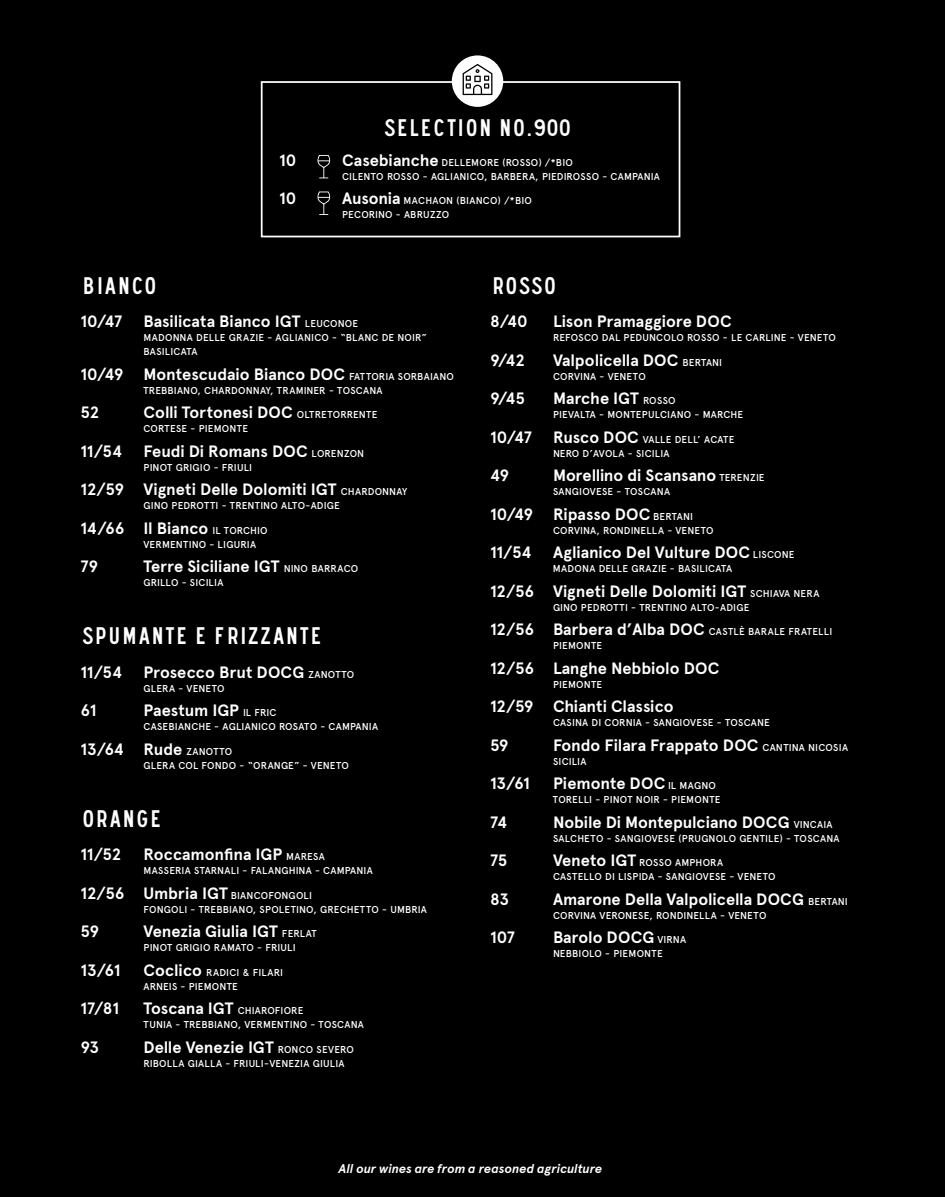
<style>
.page{position:relative;width:945px;height:1197px;background:#000}
.page>*{position:absolute;margin:0;border:0;box-sizing:border-box;transform-origin:0 0}
.t1{font:25.2px "Signal No 3 D";letter-spacing:-.1em;color:#fff}
.t2{font:700 16.45px "Apercu Pro";letter-spacing:-.005em;color:#fff}
.t3{font:italic 700 12.6px "Apercu Pro";letter-spacing:-.005em;color:#fff}
.t4{font:500 9.97px/14px "Apercu Pro";letter-spacing:.02em;color:#fff}
.s1{font-weight:700;font-size:16.45px}
.s2{font-weight:500;font-size:9.97px}
</style>
<div class="page">
<div style="left:261px;top:81px;width:419px;height:156px;border:2px solid #fff"></div>
<div style="left:452px;top:55px;width:51px;height:52px;background:#fff;border-radius:50%"></div>
<svg style="left:463px;top:64px;width:29px;height:31px"></svg>
<svg style="left:317px;top:155px;width:13px;height:23px"></svg>
<svg style="left:317px;top:192px;width:13px;height:23px"></svg>
<h1 class="t1" style="left:382px;top:113px;width:192px">SELECTION NO.900</h1>
<h2 class="t2" style="left:279px;top:148px;width:19px">10</h2>
<p class="t4" style="left:342px;top:155px;width:319px"><span class="s1">Casebianche</span> DELLEMORE (ROSSO) /*BIO<br>CILENTO ROSSO - AGLIANICO, BARBERA, PIEDIROSSO - CAMPANIA</p>
<h2 class="t2" style="left:279px;top:186px;width:19px">10</h2>
<p class="t4" style="left:342px;top:193px;width:191px"><span class="s1">Ausonia</span> MACHAON (BIANCO) /*BIO<br>PECORINO - ABRUZZO</p>
<h1 class="t1" style="left:80px;top:271px;width:80px">BIANCO</h1>
<h2 class="t2" style="left:80px;top:309px;width:43px">10/47</h2>
<h2 class="t2" style="left:144px;top:309px;width:216px">Basilicata Bianco IGT <span class="s2">LEUCONOE</span></h2>
<p class="t4" style="left:144px;top:330px;width:285px">MADONNA DELLE GRAZIE - AGLIANICO - “BLANC DE NOIR”<br>BASILICATA</p>
<h2 class="t2" style="left:80px;top:362px;width:375px">10/49 Montescudaio Bianco DOC <span class="s2">FATTORIA SORBAIANO</span></h2>
<p class="t4" style="left:144px;top:383px;width:241px">TREBBIANO, CHARDONNAY, TRAMINER - TOSCANA</p>
<h2 class="t2" style="left:80px;top:400px;width:20px">52</h2>
<h2 class="t2" style="left:144px;top:400px;width:235px">Colli Tortonesi DOC <span class="s2">OLTRETORRENTE</span></h2>
<p class="t4" style="left:144px;top:421px;width:106px">CORTESE - PIEMONTE</p>
<h2 class="t2" style="left:80px;top:439px;width:43px">11/54</h2>
<h2 class="t2" style="left:144px;top:439px;width:222px">Feudi Di Romans DOC <span class="s2">LORENZON</span></h2>
<p class="t4" style="left:144px;top:460px;width:110px">PINOT GRIGIO - FRIULI</p>
<h2 class="t2" style="left:80px;top:477px;width:328px">12/59 Vigneti Delle Dolomiti IGT <span class="s2">CHARDONNAY</span></h2>
<p class="t4" style="left:144px;top:498px;width:198px">GINO PEDROTTI - TRENTINO ALTO-ADIGE</p>
<h2 class="t2" style="left:80px;top:516px;width:189px">14/66 Il Bianco <span class="s2">IL TORCHIO</span></h2>
<p class="t4" style="left:144px;top:537px;width:114px">VERMENTINO - LIGURIA</p>
<h2 class="t2" style="left:80px;top:554px;width:19px">79</h2>
<h2 class="t2" style="left:144px;top:554px;width:216px">Terre Siciliane IGT <span class="s2">NINO BARRACO</span></h2>
<p class="t4" style="left:144px;top:575px;width:81px">GRILLO - SICILIA</p>
<h1 class="t1" style="left:80px;top:622px;width:245px">SPUMANTE E FRIZZANTE</h1>
<h2 class="t2" style="left:80px;top:660px;width:43px">11/54</h2>
<h2 class="t2" style="left:144px;top:660px;width:212px">Prosecco Brut DOCG <span class="s2">ZANOTTO</span></h2>
<p class="t4" style="left:144px;top:681px;width:83px">GLERA - VENETO</p>
<h2 class="t2" style="left:80px;top:698px;width:17px">61</h2>
<h2 class="t2" style="left:144px;top:698px;width:135px">Paestum IGP <span class="s2">IL FRIC</span></h2>
<p class="t4" style="left:144px;top:719px;width:236px">CASEBIANCHE - AGLIANICO ROSATO - CAMPANIA</p>
<h2 class="t2" style="left:80px;top:737px;width:153px">13/64 Rude <span class="s2">ZANOTTO</span></h2>
<p class="t4" style="left:144px;top:758px;width:207px">GLERA COL FONDO - “ORANGE” - VENETO</p>
<h1 class="t1" style="left:80px;top:804px;width:85px">ORANGE</h1>
<h2 class="t2" style="left:80px;top:842px;width:42px">11/52</h2>
<h2 class="t2" style="left:144px;top:842px;width:183px">Roccamonfina IGP <span class="s2">MARESA</span></h2>
<p class="t4" style="left:143px;top:863px;width:231px">MASSERIA STARNALI - FALANGHINA - CAMPANIA</p>
<h2 class="t2" style="left:80px;top:881px;width:233px">12/56 Umbria IGT <span class="s2">BIANCOFONGOLI</span></h2>
<p class="t4" style="left:143px;top:902px;width:285px">FONGOLI - TREBBIANO, SPOLETINO, GRECHETTO - UMBRIA</p>
<h2 class="t2" style="left:80px;top:919px;width:20px">59</h2>
<h2 class="t2" style="left:144px;top:919px;width:175px">Venezia Giulia IGT <span class="s2">FERLAT</span></h2>
<p class="t4" style="left:143px;top:940px;width:154px">PINOT GRIGIO RAMATO - FRIULI</p>
<h2 class="t2" style="left:80px;top:958px;width:42px">13/61</h2>
<p class="t4" style="left:144px;top:965px;width:141px"><span class="s1">Coclico</span> RADICI &amp; FILARI<br>ARNEIS - PIEMONTE</p>
<h2 class="t2" style="left:80px;top:996px;width:40px">17/81</h2>
<p class="t4" style="left:144px;top:1003px;width:222px"><span class="s1">Toscana IGT</span> CHIAROFIORE<br>TUNIA - TREBBIANO, VERMENTINO - TOSCANA</p>
<h2 class="t2" style="left:80px;top:1035px;width:20px">93</h2>
<h2 class="t2" style="left:144px;top:1035px;width:212px">Delle Venezie IGT <span class="s2">RONCO SEVERO</span></h2>
<p class="t4" style="left:144px;top:1056px;width:203px">RIBOLLA GIALLA - FRIULI-VENEZIA GIULIA</p>
<h1 class="t1" style="left:490px;top:271px;width:70px">ROSSO</h1>
<h2 class="t2" style="left:490px;top:309px;width:39px">8/40</h2>
<h2 class="t2" style="left:553px;top:309px;width:180px">Lison Pramaggiore DOC</h2>
<p class="t4" style="left:553px;top:330px;width:285px">REFOSCO DAL PEDUNCOLO ROSSO - LE CARLINE - VENETO</p>
<h2 class="t2" style="left:490px;top:348px;width:36px">9/42</h2>
<h2 class="t2" style="left:553px;top:348px;width:171px">Valpolicella DOC <span class="s2">BERTANI</span></h2>
<p class="t4" style="left:553px;top:369px;width:94px">CORVINA - VENETO</p>
<h2 class="t2" style="left:490px;top:386px;width:37px">9/45</h2>
<h2 class="t2" style="left:553px;top:386px;width:124px">Marche IGT <span class="s2">ROSSO</span></h2>
<p class="t4" style="left:553px;top:407px;width:192px">PIEVALTA - MONTEPULCIANO - MARCHE</p>
<h2 class="t2" style="left:490px;top:425px;width:43px">10/47</h2>
<p class="t4" style="left:553px;top:432px;width:183px"><span class="s1">Rusco DOC</span> VALLE DELL’ ACATE<br>NERO D’AVOLA - SICILIA</p>
<h2 class="t2" style="left:490px;top:463px;width:21px">49</h2>
<h2 class="t2" style="left:553px;top:463px;width:213px">Morellino di Scansano <span class="s2">TERENZIE</span></h2>
<p class="t4" style="left:553px;top:484px;width:119px">SANGIOVESE - TOSCANA</p>
<h2 class="t2" style="left:490px;top:502px;width:205px">10/49 Ripasso DOC <span class="s2">BERTANI</span></h2>
<p class="t4" style="left:553px;top:523px;width:162px">CORVINA, RONDINELLA - VENETO</p>
<h2 class="t2" style="left:490px;top:540px;width:43px">11/54</h2>
<h2 class="t2" style="left:553px;top:540px;width:243px">Aglianico Del Vulture DOC <span class="s2">LISCONE</span></h2>
<p class="t4" style="left:553px;top:561px;width:181px">MADONA DELLE GRAZIE - BASILICATA</p>
<h2 class="t2" style="left:490px;top:579px;width:331px">12/56 Vigneti Delle Dolomiti IGT <span class="s2">SCHIAVA NERA</span></h2>
<p class="t4" style="left:553px;top:600px;width:198px">GINO PEDROTTI - TRENTINO ALTO-ADIGE</p>
<h2 class="t2" style="left:490px;top:617px;width:344px">12/56 Barbera d’Alba DOC <span class="s2">CASTLÈ BARALE FRATELLI</span></h2>
<p class="t4" style="left:553px;top:638px;width:51px">PIEMONTE</p>
<h2 class="t2" style="left:490px;top:656px;width:231px">12/56 Langhe Nebbiolo DOC</h2>
<p class="t4" style="left:553px;top:677px;width:51px">PIEMONTE</p>
<h2 class="t2" style="left:490px;top:694px;width:185px">12/59 Chianti Classico</h2>
<p class="t4" style="left:553px;top:715px;width:218px">CASINA DI CORNIA - SANGIOVESE - TOSCANE</p>
<h2 class="t2" style="left:490px;top:733px;width:20px">59</h2>
<h2 class="t2" style="left:553px;top:733px;width:297px">Fondo Filara Frappato DOC <span class="s2">CANTINA NICOSIA</span></h2>
<p class="t4" style="left:553px;top:754px;width:35px">SICILIA</p>
<h2 class="t2" style="left:490px;top:771px;width:42px">13/61</h2>
<h2 class="t2" style="left:553px;top:771px;width:164px">Piemonte DOC <span class="s2">IL MAGNO</span></h2>
<p class="t4" style="left:553px;top:792px;width:169px">TORELLI - PINOT NOIR - PIEMONTE</p>
<h2 class="t2" style="left:490px;top:810px;width:19px">74</h2>
<h2 class="t2" style="left:553px;top:810px;width:281px">Nobile Di Montepulciano DOCG <span class="s2">VINCAIA</span></h2>
<p class="t4" style="left:553px;top:831px;width:288px">SALCHETO - SANGIOVESE (PRUGNOLO GENTILE) - TOSCANA</p>
<h2 class="t2" style="left:490px;top:848px;width:19px">75</h2>
<p class="t4" style="left:553px;top:855px;width:224px"><span class="s1">Veneto IGT</span> ROSSO AMPHORA<br>CASTELLO DI LISPIDA - SANGIOVESE - VENETO</p>
<h2 class="t2" style="left:490px;top:887px;width:21px">83</h2>
<h2 class="t2" style="left:553px;top:887px;width:296px">Amarone Della Valpolicella DOCG <span class="s2">BERTANI</span></h2>
<p class="t4" style="left:553px;top:908px;width:215px">CORVINA VERONESE, RONDINELLA - VENETO</p>
<h2 class="t2" style="left:490px;top:925px;width:27px">107</h2>
<h2 class="t2" style="left:553px;top:925px;width:135px">Barolo DOCG <span class="s2">VIRNA</span></h2>
<p class="t4" style="left:553px;top:946px;width:111px">NEBBIOLO - PIEMONTE</p>
<p class="t3" style="left:339px;top:1159px;width:265px">All our wines are from a reasoned agriculture</p>
</div>
